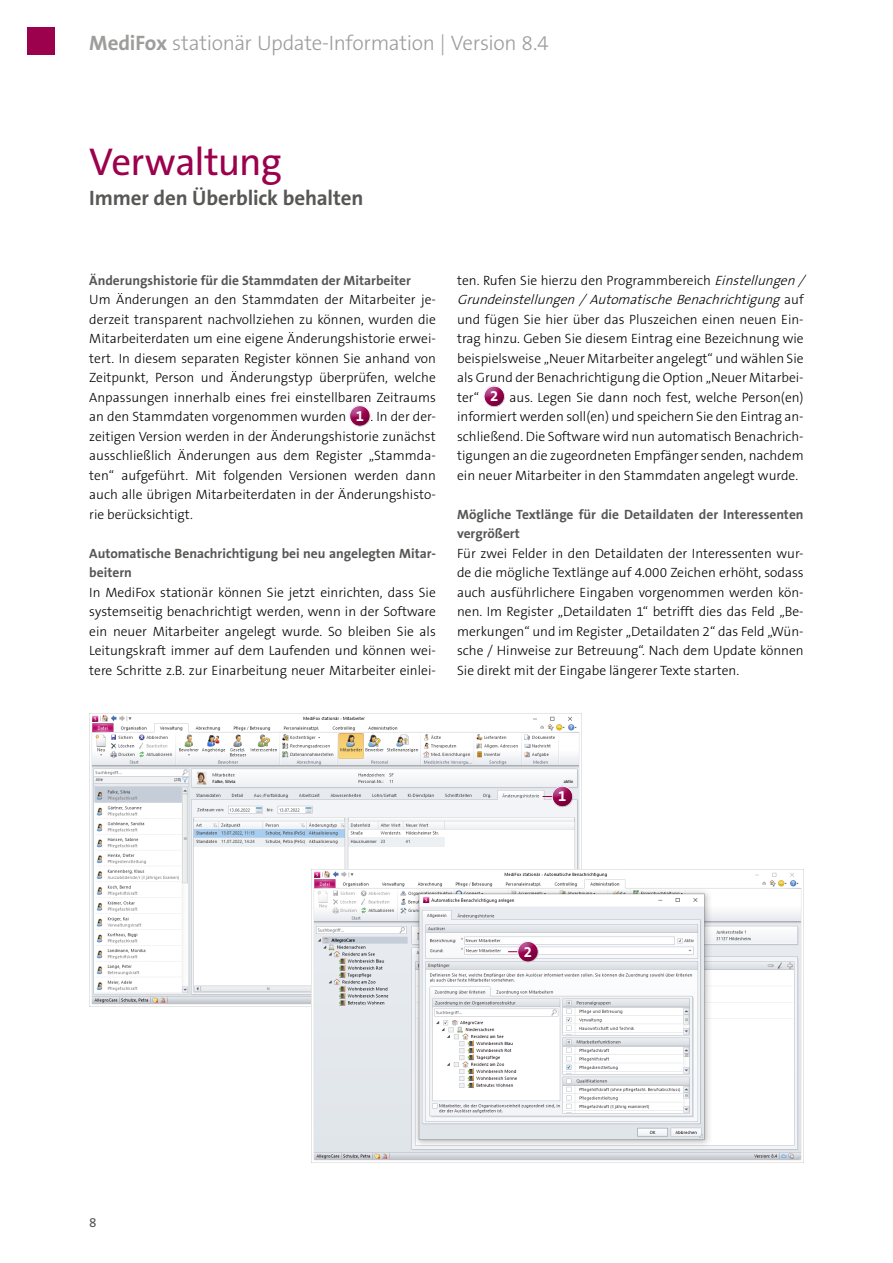
<style>
.page{position:relative;width:893px;height:1263px;background:#fff}
.page>*{position:absolute;margin:0;border:0;box-sizing:border-box;transform-origin:0 0}
.t1{font:39px "The Sans B5 Plain";letter-spacing:-.025em;color:#9b014c}
.t2{font:300 21px "The Sans B3";letter-spacing:-.015em;color:#9d9d9c}
.t3{font:700 21px "The Sans B7";letter-spacing:-.005em;color:#575756}
.t4{font:700 15px "The Sans B7";color:#fff}
.t5{font:300 13.5px/19.5px "The Sans B3";color:#000;text-align:justify}
.t6{font:700 13.5px/19.5px "The Sans B7";color:#575756}
.t7{font:13.5px "The Sans B5 Plain";color:#575756}
.s1{font-family:"The Sans B7";font-weight:700}
.s2{font-family:"The Sans B7";font-weight:700;font-size:15px;color:#fff}
.s3{font-style:italic}
</style>
<div class="page">
<div style="left:28px;top:28px;width:27px;height:27px;background:#9b014c"></div>
<div style="left:342px;top:404px;width:39px;height:25px;background:#000;opacity:.2"></div>
<div style="left:477px;top:384px;width:39px;height:25px;background:#000;opacity:.2"></div>
<img style="left:89px;top:714px;width:493px;height:292px">
<img style="left:311px;top:870px;width:493px;height:292px">
<div style="left:541px;top:777px;width:39px;height:32px;background:#7682a5;opacity:.75"></div>
<div style="left:545px;top:784px;width:39px;height:26px;background:#000;opacity:.2"></div>
<div style="left:507px;top:932px;width:38px;height:32px;background:#7682a5;opacity:.75"></div>
<div style="left:510px;top:939px;width:39px;height:26px;background:#000;opacity:.2"></div>
<h2 class="t2" style="left:89px;top:32px;width:461px"><span class="s1">MediFox</span> stationär Update-Information | Version 8.4</h2>
<h1 class="t1" style="left:89px;top:141px;width:194px">Verwaltung</h1>
<h2 class="t3" style="left:89px;top:186px;width:276px">Immer den Überblick behalten</h2>
<p class="t6" style="left:89px;top:271px;width:323px">Änderungshistorie für die Stammdaten der Mitarbeiter</p>
<p class="t5" style="left:89px;top:291px;width:348px">Um Änderungen an den Stammdaten der Mitarbeiter je&shy;derzeit transparent nachvollziehen zu können, wurden die Mitarbeiterdaten um eine eigene Änderungshistorie erwei&shy;tert. In diesem separaten Register können Sie anhand von Zeitpunkt, Person und Änderungstyp überprüfen, welche Anpassungen innerhalb eines frei einstellbaren Zeitraums an den Stammdaten vorgenommen wurden <span class="s2">1</span> . In der der&shy;zeitigen Version werden in der Änderungshistorie zunächst ausschließlich Änderungen aus dem Register „Stammda&shy;ten“ aufgeführt. Mit folgenden Versionen werden dann auch alle übrigen Mitarbeiterdaten in der Änderungshisto&shy;rie berücksichtigt.</p>
<p class="t6" style="left:89px;top:544px;width:348px">Automatische Benachrichtigung bei neu angelegten Mitar&shy;beitern</p>
<p class="t5" style="left:89px;top:583px;width:348px">In MediFox stationär können Sie jetzt einrichten, dass Sie systemseitig benachrichtigt werden, wenn in der Software ein neuer Mitarbeiter angelegt wurde. So bleiben Sie als Leitungskraft immer auf dem Laufenden und können wei&shy;tere Schritte z.B. zur Einarbeitung neuer Mitarbeiter einlei-</p>
<p class="t5" style="left:457px;top:271px;width:352px;text-align:left">ten. Rufen Sie hierzu den Programmbereich <span class="s3">Einstellungen / Grundeinstellungen /AutomatischeBenachrichtigung</span>a u f und fügen Sie hier über das Pluszeichen einen neuen Ein&shy;trag hinzu. Geben Sie diesem Eintrag eine Bezeichnung wie beispielsweise „Neuer Mitarbeiter angelegt“ und wählen Sie als Grund der Benachrichtigung die Option „Neuer Mitarbei&shy;ter“ <span class="s2">2</span> aus. Legen Sie dann noch fest, welche Person(en) informiert werden soll(en) und speichern Sie den Eintrag an&shy;schließend. Die Software wird nun automatisch Benachrich&shy;tigungen an die zugeordneten Empfänger senden, nachdem ein neuer Mitarbeiter in den Stammdaten angelegt wurde.</p>
<p class="t6" style="left:457px;top:505px;width:348px">Mögliche Textlänge für die Detaildaten der Interessenten vergrößert</p>
<p class="t5" style="left:457px;top:544px;width:348px">Für zwei Felder in den Detaildaten der Interessenten wur&shy;de die mögliche Textlänge auf 4.000 Zeichen erhöht, sodass auch ausführlichere Eingaben vorgenommen werden kön&shy;nen. Im Register „Detaildaten 1“ betrifft dies das Feld „Be&shy;merkungen“ und im Register „Detaildaten 2“ das Feld „Wün&shy;sche / Hinweise zur Betreuung“. Nach dem Update können Sie direkt mit der Eingabe längerer Texte starten.</p>
<p class="t4" style="left:558px;top:788px;width:10px">1</p>
<p class="t4" style="left:524px;top:944px;width:10px">2</p>
<p class="t7" style="left:89px;top:1215px;width:9px">8</p>
</div>
